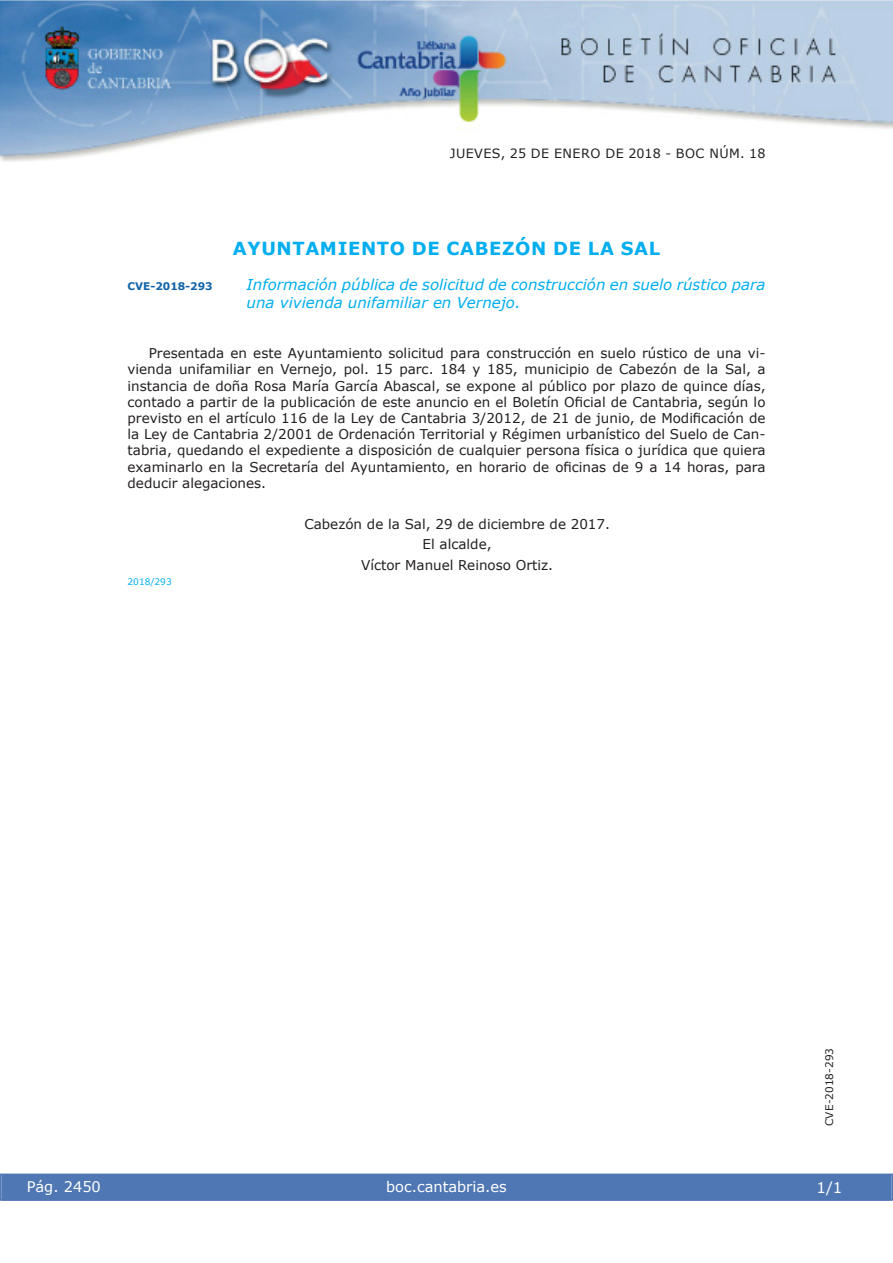
<style>
.page{position:relative;width:893px;height:1263px;background:#fff}
.page>*{position:absolute;margin:0;border:0;box-sizing:border-box;transform-origin:0 0}
.t1{font:700 18px "Verdana";letter-spacing:.035em;color:#00aeef}
.t2{font:italic 15px/18px "Verdana";color:#00aeef}
.t3{font:15px "Verdana";color:#fff}
.t4{font:14.55px "Verdana";color:#fff}
.t5{font:13.5px/16.2px "Verdana";color:#231f20;text-align:justify}
.t6{font:12.75px "Verdana";letter-spacing:.035em;color:#231f20}
.t7{font:10.5px "Verdana";color:#231f20}
.t8{font:700 10.5px "Verdana";color:#1263a9}
.t9{font:9px "Verdana";color:#00aeef}
</style>
<div class="page">
<img style="left:0;top:0;width:893px;height:161px">
<div style="left:1px;top:1174px;width:890px;height:27px;background:#4f77b3"></div>
<div style="left:0;top:1174px;width:893px;height:27px;border:1px solid #4f77b3"></div>
<p class="t6" style="left:450px;top:145px;width:317px">JUEVES, 25 DE ENERO DE 2018 - BOC NÚM. 18</p>
<h1 class="t1" style="left:233px;top:237px;width:429px">AYUNTAMIENTO DE CABEZÓN DE LA SAL</h1>
<p class="t8" style="left:128px;top:279px;width:87px">CVE-2018-293</p>
<p class="t2" style="left:247px;top:275px;width:520px">Información pública de solicitud de construcción en suelo rústico para una vivienda unifamiliar en Vernejo.</p>
<p class="t5" style="left:128px;top:345px;width:639px;text-indent:21px">Presentada en este Ayuntamiento solicitud para construcción en suelo rústico de una vi&shy;vienda unifamiliar en Vernejo, pol. 15 parc. 184 y 185, municipio de Cabezón de la Sal, a instancia de doña Rosa María García Abascal, se expone al público por plazo de quince días, contado a partir de la publicación de este anuncio en el Boletín Oficial de Cantabria, según lo previsto en el artículo 116 de la Ley de Cantabria 3/2012, de 21 de junio, de Modificación de la Ley de Cantabria 2/2001 de Ordenación Territorial y Régimen urbanístico del Suelo de Can&shy;tabria, quedando el expediente a disposición de cualquier persona física o jurídica que quiera examinarlo en la Secretaría del Ayuntamiento, en horario de oficinas de 9 a 14 horas, para deducir alegaciones.</p>
<p class="t5" style="left:304px;top:513px;width:307px;line-height:20.4px;text-align:center">Cabezón de la Sal, 29 de diciembre de 2017.<br>El alcalde,<br>Víctor Manuel Reinoso Ortiz.</p>
<p class="t9" style="left:128px;top:576px;width:46px">2018/293</p>
<p class="t4" style="left:27px;top:1177px;width:76px">Pág. 2450</p>
<p class="t4" style="left:386px;top:1178px;width:122px">boc.cantabria.es</p>
<p class="t7" style="left:823px;top:1126px;width:80px;rotate:-90deg">CVE-2018-293</p>
<p class="t3" style="left:816px;top:1178px;width:27px">1/1</p>
</div>
